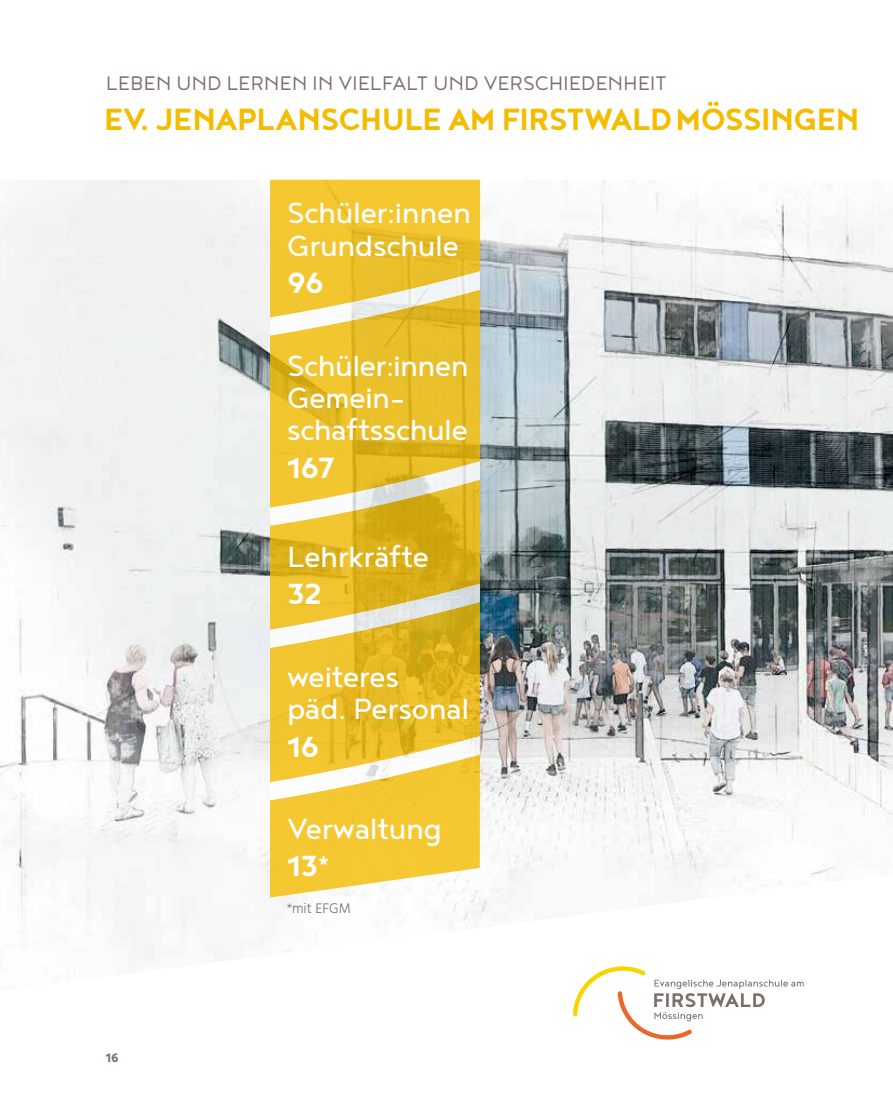
<style>
.page{position:relative;width:893px;height:1106px;background:#fff}
.page>*{position:absolute;margin:0;border:0;box-sizing:border-box;transform-origin:0 0}
.t1{font:700 37.5px "Noyh";letter-spacing:-.015em;color:#f4bc00}
.t2{font:35.7px/32.2px "Noyh";letter-spacing:-.01em;color:#fff}
.t3{font:700 35.7px "Noyh";letter-spacing:-.025em;color:#fff}
.t4{font:300 24px "Noyh";letter-spacing:.01em;color:#7d6f6a}
.t5{font:300 14.25px "Hind Vadodara";color:#7d6f6a}
.t6{font:700 12.75px "Hind Vadodara";color:#7d6f6a}
.s1{font-weight:700}
</style>
<div class="page">
<img style="left:0;top:180px;width:893px;height:786px">
<svg style="left:270px;top:830px;width:210px;height:67px;fill:#f5c832"></svg>
<div style="left:270px;top:180px;width:210px;height:40px;background:#f5c832"></div>
<svg style="left:270px;top:220px;width:210px;height:130px;background:#ecc747"></svg>
<svg style="left:270px;top:350px;width:210px;height:154px;background:#e8c137"></svg>
<svg style="left:270px;top:504px;width:210px;height:326px;background:#e7c240"></svg>
<svg style="left:573px;top:966px;width:231px;height:73px"></svg>
<p class="t4" style="left:106px;top:70px;width:562px">LEBEN UND LERNEN IN VIELFALT UND VERSCHIEDENHEIT</p>
<p class="t1" style="left:104px;top:98px;width:757px">EV. JENAPLANSCHULE AM FIRSTWALD MÖSSINGEN</p>
<p class="t2" style="left:287px;top:196px;width:185px">Schüler:innen<br>Grundschule</p>
<p class="t3" style="left:287px;top:262px;width:38px">96</p>
<p class="t2" style="left:287px;top:348px;width:183px">Schüler:innen<br>Gemein&shy;schaftsschule</p>
<p class="t3" style="left:287px;top:447px;width:49px">167</p>
<p class="t2" style="left:287px;top:539px;width:143px">Lehrkräfte</p>
<p class="t3" style="left:287px;top:573px;width:36px">32</p>
<p class="t2" style="left:287px;top:659px;width:184px">weiteres<br>päd. Personal</p>
<p class="t3" style="left:287px;top:726px;width:34px">16</p>
<p class="t2" style="left:287px;top:809px;width:156px;line-height:37px">Verwaltung<br><span class="s1">13</span><sup>*</sup></p>
<p class="t6" style="left:106px;top:1048px;width:14px">16</p>
<p class="t5" style="left:287px;top:898px;width:66px">*mit EFGM</p>
</div>
